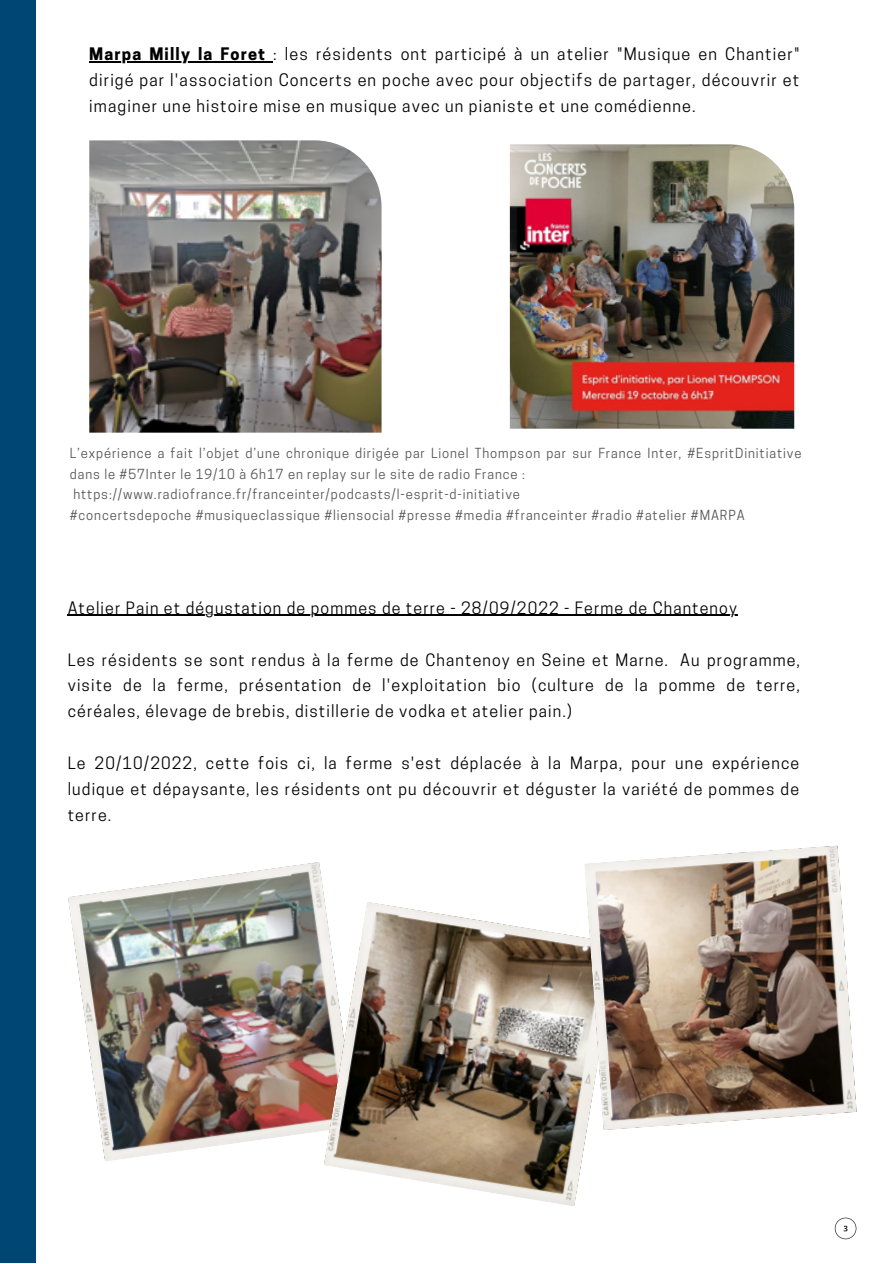
<style>
.page{position:relative;width:893px;height:1264px;background:#fff}
.page>*{position:absolute;margin:0;border:0;box-sizing:border-box;transform-origin:0 0}
.t1{font:16.2px/25.8px "Cooper Hewitt";letter-spacing:.07em;color:#000;text-align:justify}
.t2{font:16.05px/25.8px "Cooper Hewitt";letter-spacing:.07em;color:#000;text-align:justify}
.t3{font:13.05px/20.7px "Cooper Hewitt";letter-spacing:.07em;color:#545454}
.s1{font-weight:700}
</style>
<div class="page">
<div style="left:0;top:0;width:35px;height:1262px;background:#004674"></div>
<svg style="left:834px;top:1217px;width:22px;height:22px"></svg>
<img style="left:89px;top:140px;width:292px;height:292px">
<img style="left:510px;top:144px;width:284px;height:284px">
<img style="left:68px;top:862px;width:257px;height:299px">
<img style="left:323px;top:901px;width:264px;height:305px">
<img style="left:584px;top:845px;width:272px;height:285px">
<hr style="left:68px;top:615px;width:669px;height:1px;background:#000">
<hr style="left:89px;top:61px;width:177px;height:1px;background:#000">
<p class="t1" style="left:89px;top:43px;width:711px"><span class="s1">Marpa Milly la Foret</span> : les résidents ont participé à un atelier "Musique en Chantier" dirigé par l'association Concerts en poche avec pour objectifs de partager, découvrir et imaginer une histoire mise en musique avec un pianiste et une comédienne.</p>
<p class="t3" style="left:70px;top:444px;width:733px">L’expérience a fait l’objet d’une chronique dirigée par Lionel Thompson par sur France Inter, #EspritDinitiative dans le #57Inter le 19/10 à 6h17 en replay sur le site de radio France : https://www.radiofrance.fr/franceinter/podcasts/l-esprit-d-initiative<br>#concertsdepoche #musiqueclassique #liensocial #presse #media #franceinter #radio #atelier #MARPA</p>
<p class="t2" style="left:68px;top:597px;width:670px">Atelier Pain et dégustation de pommes de terre - 28/09/2022 - Ferme de Chantenoy</p>
<p class="t2" style="left:68px;top:648px;width:733px">Les résidents se sont rendus à la ferme de Chantenoy en Seine et Marne. Au programme, visite de la ferme, présentation de l'exploitation bio (culture de la pomme de terre, céréales, élevage de brebis, distillerie de vodka et atelier pain.)</p>
<p class="t2" style="left:68px;top:752px;width:733px">Le 20/10/2022, cette fois ci, la ferme s'est déplacée à la Marpa, pour une expérience ludique et dépaysante, les résidents ont pu découvrir et déguster la variété de pommes de terre.</p>
</div>
